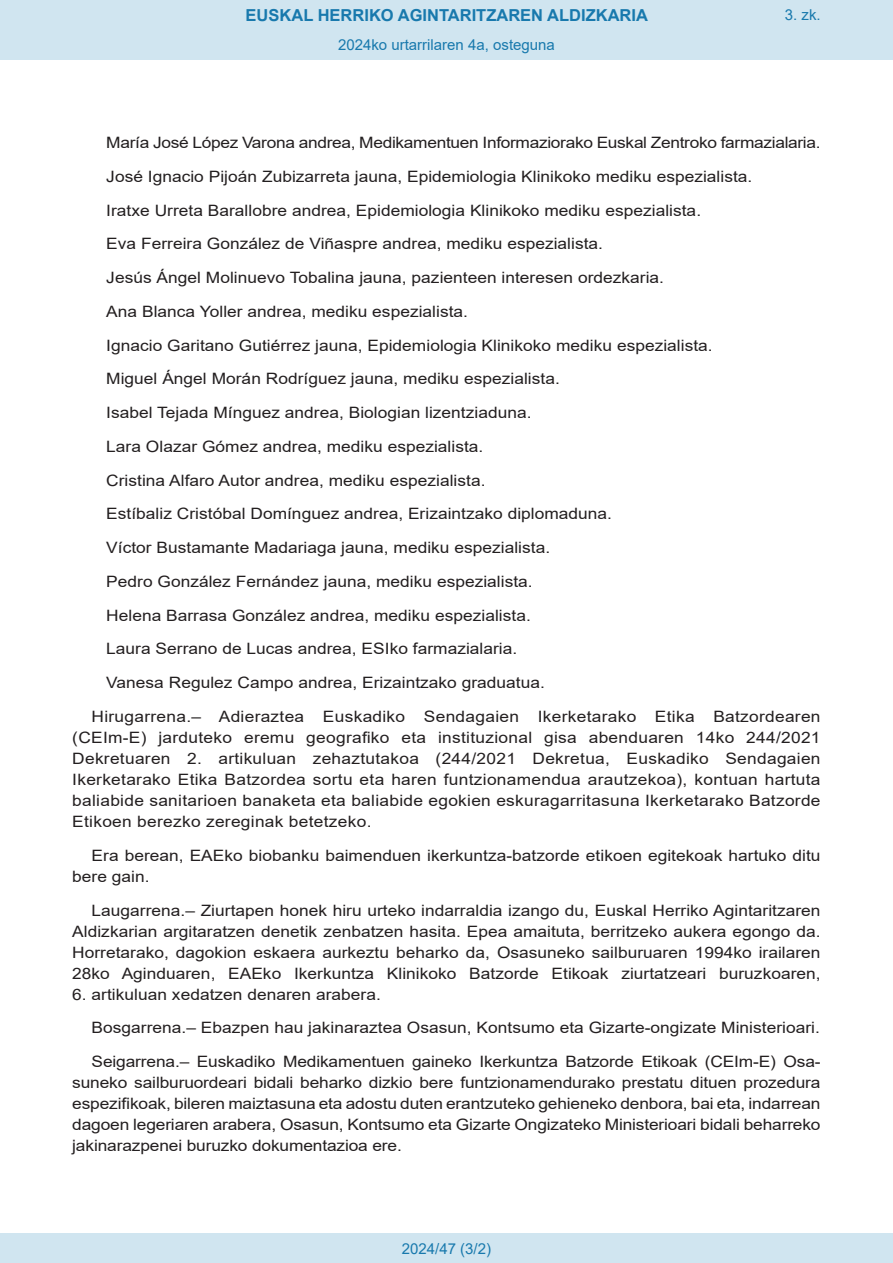
<style>
.page{position:relative;width:893px;height:1263px;background:#fff}
.page>*{position:absolute;margin:0;border:0;box-sizing:border-box;transform-origin:0 0}
.t1{font:700 16.5px "Arial";color:#1879ad}
.BOPVDetalle{font:15.6px/21px "Arial";color:#231f20;text-align:justify;scale:1.11 1}
.BOPVDetalle1{font:15.6px "Arial";color:#231f20;scale:1.11 1}
.BOPVDetalle1-2{font:15.6px "Arial";letter-spacing:-.02em;color:#231f20;scale:1.11 1}
.Paginacion_Centro{font:15px "Arial";color:#1879ad}
</style>
<div class="page">
<div style="left:0;top:0;width:893px;height:60px;background:#d0e5f0"></div>
<div style="left:0;top:1233px;width:893px;height:30px;background:#d0e5f0"></div>
<p class="t1" style="left:246px;top:3px;width:404px">EUSKAL HERRIKO AGINTARITZAREN ALDIZKARIA</p>
<p class="Paginacion_Centro" style="left:338px;top:35px;width:218px">2024ko urtarrilaren 4a, osteguna</p>
<p class="Paginacion_Centro" style="left:785px;top:5px;width:37px">3. zk.</p>
<p class="BOPVDetalle1-2" style="left:106px;top:132px;width:645px">María José López Varona andrea, Medikamentuen Informaziorako Euskal Zentroko farmazialaria.</p>
<p class="BOPVDetalle1" style="left:106px;top:166px;width:584px">José Ignacio Pijoán Zubizarreta jauna, Epidemiologia Klinikoko mediku espezialista.</p>
<p class="BOPVDetalle1" style="left:106px;top:199px;width:537px">Iratxe Urreta Barallobre andrea, Epidemiologia Klinikoko mediku espezialista.</p>
<p class="BOPVDetalle1" style="left:106px;top:233px;width:449px">Eva Ferreira González de Viñaspre andrea, mediku espezialista.</p>
<p class="BOPVDetalle1" style="left:106px;top:267px;width:504px">Jesús Ángel Molinuevo Tobalina jauna, pazienteen interesen ordezkaria.</p>
<p class="BOPVDetalle1" style="left:106px;top:301px;width:327px">Ana Blanca Yoller andrea, mediku espezialista.</p>
<p class="BOPVDetalle1" style="left:106px;top:334px;width:548px">Ignacio Garitano Gutiérrez jauna, Epidemiologia Klinikoko mediku espezialista.</p>
<p class="BOPVDetalle1" style="left:106px;top:368px;width:410px">Miguel Ángel Morán Rodríguez jauna, mediku espezialista.</p>
<p class="BOPVDetalle1" style="left:106px;top:402px;width:385px">Isabel Tejada Mínguez andrea, Biologian lizentziaduna.</p>
<p class="BOPVDetalle1" style="left:106px;top:436px;width:341px">Lara Olazar Gómez andrea, mediku espezialista.</p>
<p class="BOPVDetalle1" style="left:106px;top:469px;width:343px">Cristina Alfaro Autor andrea, mediku espezialista.</p>
<p class="BOPVDetalle1" style="left:106px;top:503px;width:457px">Estíbaliz Cristóbal Domínguez andrea, Erizaintzako diplomaduna.</p>
<p class="BOPVDetalle1" style="left:106px;top:537px;width:401px">Víctor Bustamante Madariaga jauna, mediku espezialista.</p>
<p class="BOPVDetalle1" style="left:106px;top:571px;width:386px">Pedro González Fernández jauna, mediku espezialista.</p>
<p class="BOPVDetalle1" style="left:106px;top:604px;width:384px">Helena Barrasa González andrea, mediku espezialista.</p>
<p class="BOPVDetalle1" style="left:106px;top:638px;width:372px">Laura Serrano de Lucas andrea, ESIko farmazialaria.</p>
<p class="BOPVDetalle1" style="left:106px;top:672px;width:397px">Vanesa Regulez Campo andrea, Erizaintzako graduatua.</p>
<p class="BOPVDetalle" style="left:72px;top:706px;width:676px;text-indent:19px">Hirugarrena.– Adieraztea Euskadiko Sendagaien Ikerketarako Etika Batzordearen (CEIm-E) jarduteko eremu geografiko eta instituzional gisa abenduaren 14ko 244/2021<br>Dekretuaren 2. artikuluan zehaztutakoa (244/2021 Dekretua, Euskadiko Sendagaien Ikerketarako Etika Batzordea sortu eta haren funtzionamendua arautzekoa), kontuan hartuta baliabide sanitarioen banaketa eta baliabide egokien eskuragarritasuna Ikerketarako Batzorde Etikoen berezko zereginak betetzeko.</p>
<p class="BOPVDetalle" style="left:72px;top:845px;width:676px;text-indent:19px">Era berean, EAEko biobanku baimenduen ikerkuntza-batzorde etikoen egitekoak hartuko ditu bere gain.</p>
<p class="BOPVDetalle" style="left:72px;top:899px;width:676px;text-indent:19px">Laugarrena.– Ziurtapen honek hiru urteko indarraldia izango du, Euskal Herriko Agintaritzaren Aldizkarian argitaratzen denetik zenbatzen hasita. Epea amaituta, berritzeko aukera egongo da.<br>Horretarako, dagokion eskaera aurkeztu beharko da, Osasuneko sailburuaren 1994ko irailaren 28ko Aginduaren, EAEko Ikerkuntza Klinikoko Batzorde Etikoak ziurtatzeari buruzkoaren,</p>
<p class="BOPVDetalle" style="left:72px;top:983px;width:279px">6. artikuluan xedatzen denaren arabera.</p>
<p class="BOPVDetalle" style="left:92px;top:1017px;width:658px">Bosgarrena.– Ebazpen hau jakinaraztea Osasun, Kontsumo eta Gizarte-ongizate Ministerioari.</p>
<p class="BOPVDetalle" style="left:72px;top:1051px;width:676px;text-indent:19px">Seigarrena.– Euskadiko Medikamentuen gaineko Ikerkuntza Batzorde Etikoak (CEIm-E) Osa&shy;suneko sailburuordeari bidali beharko dizkio bere funtzionamendurako prestatu dituen prozedura espezifikoak, bileren maiztasuna eta adostu duten erantzuteko gehieneko denbora, bai eta, indarrean dagoen legeriaren arabera, Osasun, Kontsumo eta Gizarte Ongizateko Ministerioari bidali beharreko jakinarazpenei buruzko dokumentazioa ere.</p>
<p class="Paginacion_Centro" style="left:402px;top:1238px;width:91px">2024/47 (3/2)</p>
</div>
